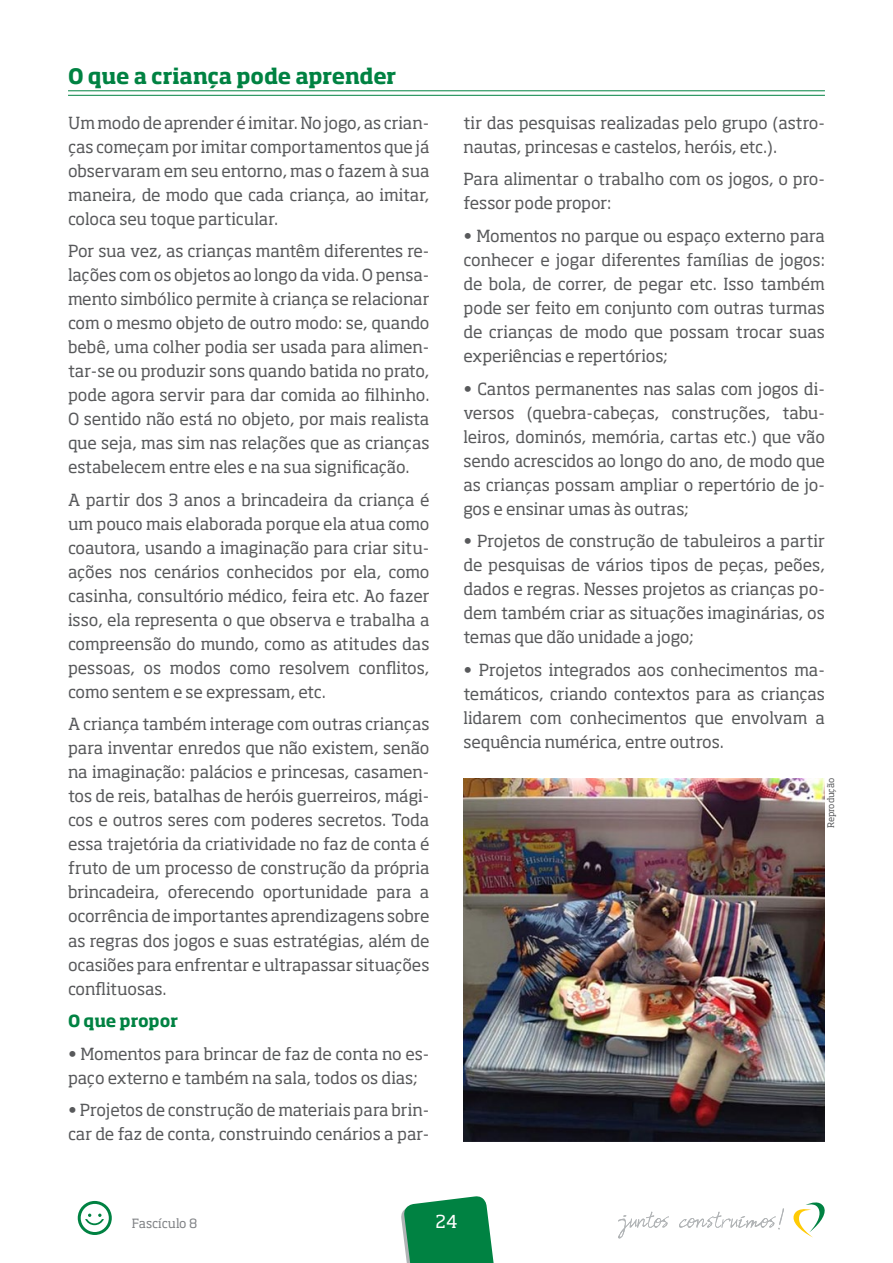
<style>
.page{position:relative;width:893px;height:1263px;background:#fff}
.page>*{position:absolute;margin:0;border:0;box-sizing:border-box;transform-origin:0 0}
.t1{font:700 21px "Soho Std";letter-spacing:-.005em;color:#008242}
.t2{font:17.7px "Soho Std";color:#fff}
.t3{font:16.5px/24px "Soho Std";letter-spacing:-.01em;color:#58595b;text-align:justify}
.t4{font:700 16.5px "Soho Std";letter-spacing:-.005em;color:#008242}
.t5{font:12.6px "Soho Std";letter-spacing:-.01em;color:#808285}
.t6{font:9px "Soho Std";letter-spacing:-.025em;color:#58595b}
</style>
<div class="page">
<svg style="left:401px;top:1196px;width:93px;height:67px;background:#28945f"></svg>
<svg style="left:793px;top:1202px;width:32px;height:35px"></svg>
<svg style="left:618px;top:1208px;width:166px;height:30px"></svg>
<svg style="left:78px;top:1201px;width:34px;height:34px"></svg>
<hr style="left:68px;top:90px;width:757px;height:1px;background:#008242">
<hr style="left:68px;top:95px;width:757px;height:1px;background:#008242">
<img style="left:464px;top:778px;width:361px;height:364px">
<p class="t1" style="left:68px;top:63px;width:330px">O que a criança pode aprender</p>
<p class="t3" style="left:68px;top:110px;width:363px">Um modo de aprender é imitar. No jogo, as crian&shy;ças começam por imitar comportamentos que já observaram em seu entorno, mas o fazem à sua maneira, de modo que cada criança, ao imitar, coloca seu toque particular.</p>
<p class="t3" style="left:68px;top:239px;width:363px">Por sua vez, as crianças mantêm diferentes re&shy;lações com os objetos ao longo da vida. O pensa&shy;mento simbólico permite à criança se relacionar com o mesmo objeto de outro modo: se, quando bebê, uma colher podia ser usada para alimen&shy;tar-se ou produzir sons quando batida no prato, pode agora servir para dar comida ao filhinho.<br>O sentido não está no objeto, por mais realista que seja, mas sim nas relações que as crianças estabelecem entre eles e na sua significação.</p>
<p class="t3" style="left:68px;top:487px;width:363px">A partir dos 3 anos a brincadeira da criança é um pouco mais elaborada porque ela atua como coautora, usando a imaginação para criar situ&shy;ações nos cenários conhecidos por ela, como casinha, consultório médico, feira etc. Ao fazer isso, ela representa o que observa e trabalha a compreensão do mundo, como as atitudes das pessoas, os modos como resolvem conflitos, como sentem e se expressam, etc.</p>
<p class="t3" style="left:68px;top:712px;width:363px">A criança também interage com outras crianças para inventar enredos que não existem, senão na imaginação: palácios e princesas, casamen&shy;tos de reis, batalhas de heróis guerreiros, mági&shy;cos e outros seres com poderes secretos. Toda essa trajetória da criatividade no faz de conta é fruto de um processo de construção da própria brincadeira, oferecendo oportunidade para a ocorrência de importantes aprendizagens sobre as regras dos jogos e suas estratégias, além de ocasiões para enfrentar e ultrapassar situações conflituosas.</p>
<p class="t4" style="left:68px;top:1010px;width:112px">O que propor</p>
<p class="t3" style="left:68px;top:1041px;width:363px">• Momentos para brincar de faz de conta no es&shy;paço externo e também na sala, todos os dias;</p>
<p class="t3" style="left:68px;top:1098px;width:363px">• Projetos de construção de materiais para brin&shy;car de faz de conta, construindo cenários a par-</p>
<p class="t3" style="left:463px;top:111px;width:363px">tir das pesquisas realizadas pelo grupo (astro&shy;nautas, princesas e castelos, heróis, etc.).</p>
<p class="t3" style="left:463px;top:167px;width:363px">Para alimentar o trabalho com os jogos, o pro&shy;fessor pode propor:</p>
<p class="t3" style="left:463px;top:224px;width:363px">• Momentos no parque ou espaço externo para conhecer e jogar diferentes famílias de jogos: de bola, de correr, de pegar etc. Isso também pode ser feito em conjunto com outras turmas de crianças de modo que possam trocar suas experiências e repertórios;</p>
<p class="t3" style="left:463px;top:376px;width:363px">• Cantos permanentes nas salas com jogos di&shy;versos (quebra-cabeças, construções, tabu&shy;leiros, dominós, memória, cartas etc.) que vão sendo acrescidos ao longo do ano, de modo que as crianças possam ampliar o repertório de jo&shy;gos e ensinar umas às outras;</p>
<p class="t3" style="left:463px;top:529px;width:363px">• Projetos de construção de tabuleiros a partir de pesquisas de vários tipos de peças, peões, dados e regras. Nesses projetos as crianças po&shy;dem também criar as situações imaginárias, os temas que dão unidade a jogo;</p>
<p class="t3" style="left:463px;top:657px;width:363px">• Projetos integrados aos conhecimentos ma&shy;temáticos, criando contextos para as crianças lidarem com conhecimentos que envolvam a sequência numérica, entre outros.</p>
<p class="t6" style="left:825px;top:828px;width:51px;rotate:-90deg">Reprodução</p>
<p class="t5" style="left:132px;top:1215px;width:67px">Fascículo 8</p>
<p class="t2" style="left:436px;top:1210px;width:23px">24</p>
</div>
